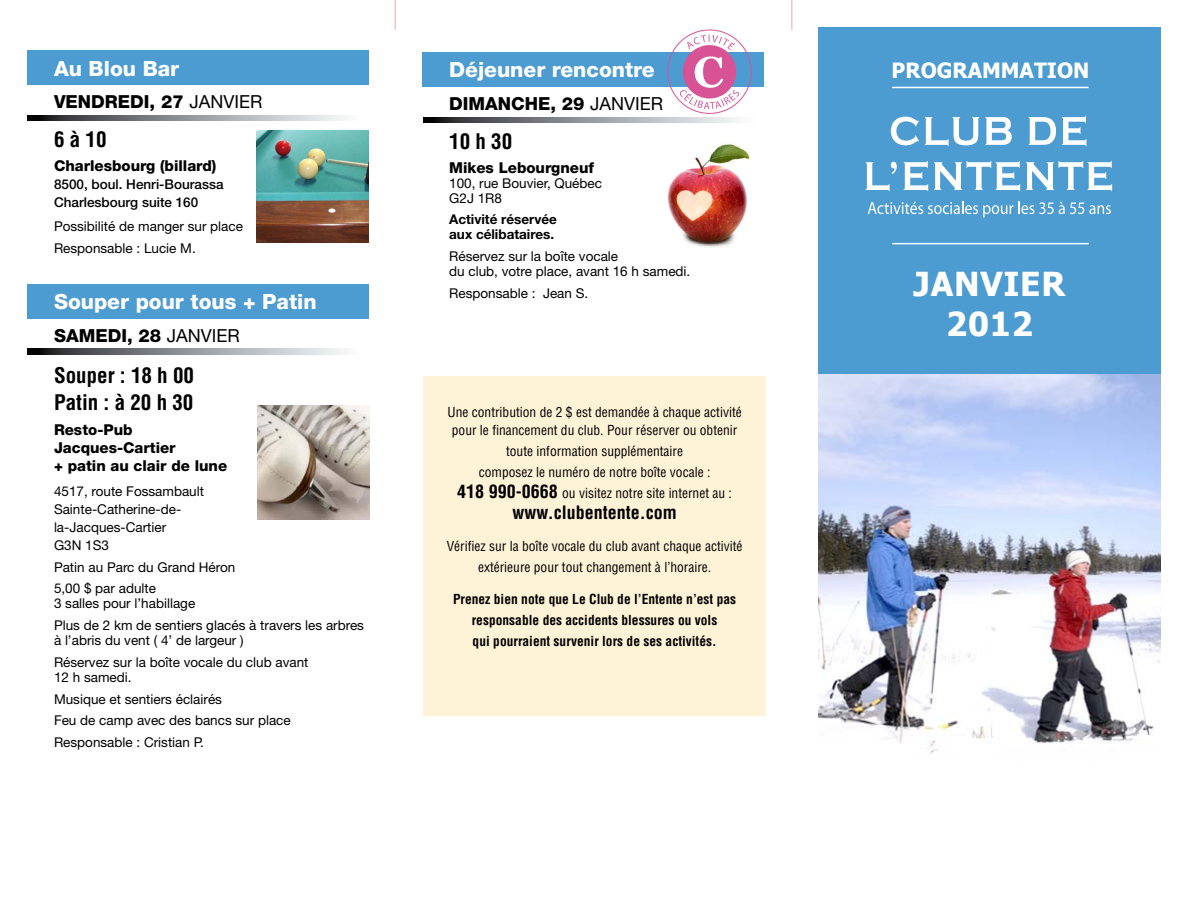
<style>
.page{position:relative;width:1188px;height:918px;background:#fff}
.page>*{position:absolute;margin:0;border:0;box-sizing:border-box;transform-origin:0 0}
.t1{font:700 33px/39.6px "Tahoma";letter-spacing:.025em;color:#fff;text-align:center}
.t2{font:800 21px "Helvetica Neue";color:#fff}
.t3{font:700 condensed 21px/27.8px "Helvetica";color:#000}
.t4{font:700 21px "Tahoma";color:#fff}
.t5{font:800 18px "Helvetica Neue";color:#000}
.t6{font:700 condensed 18px "Helvetica";color:#000}
.t7{font:800 15px/18px "Helvetica Neue";color:#000}
.t8{font:13.5px/21.8px "Helvetica Neue";color:#000}
.t9{font:condensed 13.5px/21px "Helvetica";color:#000;text-align:center}
.t10{font:700 condensed 13.5px/21px "Helvetica";color:#000;text-align:center}
.t11{font:500 13.5px/18px "Helvetica Neue";color:#000}
.t12{font:700 13.5px/15px "Helvetica Neue";color:#000}
.s1{font-weight:400}
.s2{font-weight:700;font-size:18px}
</style>
<div class="page">
<img style="left:667px;top:144px;width:83px;height:103px">
<div style="left:818px;top:27px;width:343px;height:432px;background:#4c9bd1"></div>
<img style="left:818px;top:375px;width:343px;height:379px">
<svg style="left:891px;top:117px;width:28px;height:28px"></svg>
<svg style="left:925px;top:117px;width:54px;height:29px"></svg>
<svg style="left:985px;top:117px;width:27px;height:28px"></svg>
<svg style="left:1029px;top:117px;width:27px;height:28px"></svg>
<svg style="left:1062px;top:116px;width:24px;height:30px"></svg>
<svg style="left:866px;top:162px;width:31px;height:29px"></svg>
<svg style="left:904px;top:161px;width:24px;height:30px"></svg>
<svg style="left:934px;top:161px;width:86px;height:30px"></svg>
<svg style="left:1026px;top:161px;width:86px;height:30px"></svg>
<svg style="left:868px;top:201px;width:243px;height:16px"></svg>
<hr style="left:892px;top:87px;width:197px;height:1px;background:#fff">
<svg style="left:28px;top:115px;width:315px;height:5px;background:#8c8d8f"></svg>
<svg style="left:28px;top:349px;width:315px;height:5px;background:#8c8d8f"></svg>
<div style="left:27px;top:50px;width:342px;height:35px;background:#4c9bd1"></div>
<div style="left:27px;top:284px;width:342px;height:35px;background:#4c9bd1"></div>
<div style="left:423px;top:376px;width:343px;height:340px;background:#fff3d7"></div>
<hr style="left:791px;top:0;width:2px;height:30px;background:#ad192c">
<hr style="left:394px;top:0;width:2px;height:30px;background:#ad192c">
<img style="left:257px;top:131px;width:112px;height:112px">
<img style="left:257px;top:405px;width:113px;height:114px">
<svg style="left:423px;top:117px;width:316px;height:5px;background:#8c8d8f"></svg>
<div style="left:422px;top:52px;width:342px;height:35px;background:#4c9bd1"></div>
<svg style="left:687px;top:35px;width:49px;height:15px"></svg>
<div style="left:683px;top:45px;width:53px;height:53px;background:#d75395;border-radius:50%"></div>
<svg style="left:680px;top:56px;width:59px;height:53px"></svg>
<hr style="left:892px;top:243px;width:197px;height:1px;background:#fff">
<h2 class="t2" style="left:54px;top:56px;width:127px">Au Blou Bar</h2>
<h3 class="t5" style="left:54px;top:91px;width:210px">VENDREDI, 27 <span class="s1">JANVIER</span></h3>
<h2 class="t3" style="left:54px;top:126px;width:54px">6 à 10</h2>
<p class="t7" style="left:54px;top:156px;width:164px">Charlesbourg (billard)</p>
<p class="t11" style="left:54px;top:175px;width:171px">8500, boul. Henri-Bourassa<br>Charlesbourg suite 160</p>
<p class="t8" style="left:54px;top:215px;width:191px">Possibilité de manger sur place<br>Responsable : Lucie M.</p>
<h2 class="t2" style="left:54px;top:289px;width:264px">Souper pour tous + Patin</h2>
<h3 class="t5" style="left:54px;top:325px;width:187px">SAMEDI, 28 <span class="s1">JANVIER</span></h3>
<h2 class="t3" style="left:54px;top:361px;width:142px">Souper : 18 h 00<br>Patin : à 20 h 30</h2>
<p class="t7" style="left:54px;top:421px;width:175px">Resto-Pub<br>Jacques-Cartier<br>+ patin au clair de lune</p>
<p class="t8" style="left:54px;top:482px;width:152px;line-height:18px">4517, route Fossambault<br>Sainte-Catherine-de&shy;la-Jacques-Cartier<br>G3N 1S3</p>
<p class="t8" style="left:54px;top:556px;width:183px">Patin au Parc du Grand Héron<br>5,00 $ par adulte</p>
<p class="t8" style="left:54px;top:592px;width:312px">3 salles pour l’habillage<br>Plus de 2 km de sentiers glacés à travers les arbres</p>
<p class="t8" style="left:54px;top:629px;width:256px">à l’abris du vent ( 4’ de largeur )<br>Réservez sur la boîte vocale du club avant</p>
<p class="t8" style="left:54px;top:666px;width:238px">12 h samedi.<br>Musique et sentiers éclairés<br>Feu de camp avec des bancs sur place<br>Responsable : Cristian P.</p>
<h2 class="t2" style="left:449px;top:58px;width:207px">Déjeuner rencontre</h2>
<h3 class="t5" style="left:449px;top:93px;width:216px">DIMANCHE, 29 <span class="s1">JANVIER</span></h3>
<h2 class="t3" style="left:449px;top:128px;width:64px">10 h 30</h2>
<p class="t7" style="left:449px;top:158px;width:146px">Mikes Lebourgneuf</p>
<p class="t8" style="left:449px;top:175px;width:154px;line-height:15px">100, rue Bouvier, Québec<br>G2J 1R8</p>
<p class="t12" style="left:449px;top:212px;width:109px">Activité réservée aux célibataires.</p>
<p class="t8" style="left:449px;top:249px;width:243px;line-height:15px">Réservez sur la boîte vocale<br>du club, votre place, avant 16 h samedi.</p>
<p class="t8" style="left:449px;top:282px;width:141px">Responsable : Jean S.</p>
<p class="t9" style="left:447px;top:403px;width:296px;line-height:18px">Une contribution de 2 $ est demandée à chaque activité pour le financement du club. Pour réserver ou obtenir</p>
<p class="t9" style="left:457px;top:441px;width:276px">toute information supplémentaire<br>composez le numéro de notre boîte vocale :<br><span class="s2">418 990-0668</span> ou visitez notre site internet au :</p>
<h3 class="t6" style="left:512px;top:501px;width:166px">www.clubentente.com</h3>
<p class="t9" style="left:447px;top:536px;width:297px">Vérifiez sur la boîte vocale du club avant chaque activité extérieure pour tout changement à l’horaire.</p>
<p class="t10" style="left:453px;top:588px;width:285px">Prenez bien note que Le Club de l’Entente n’est pas responsable des accidents blessures ou vols<br>qui pourraient survenir lors de ses activités.</p>
<h2 class="t4" style="left:892px;top:55px;width:199px">PROGRAMMATION</h2>
<h1 class="t1" style="left:913px;top:262px;width:153px">JANVIER<br>2012</h1>
</div>
